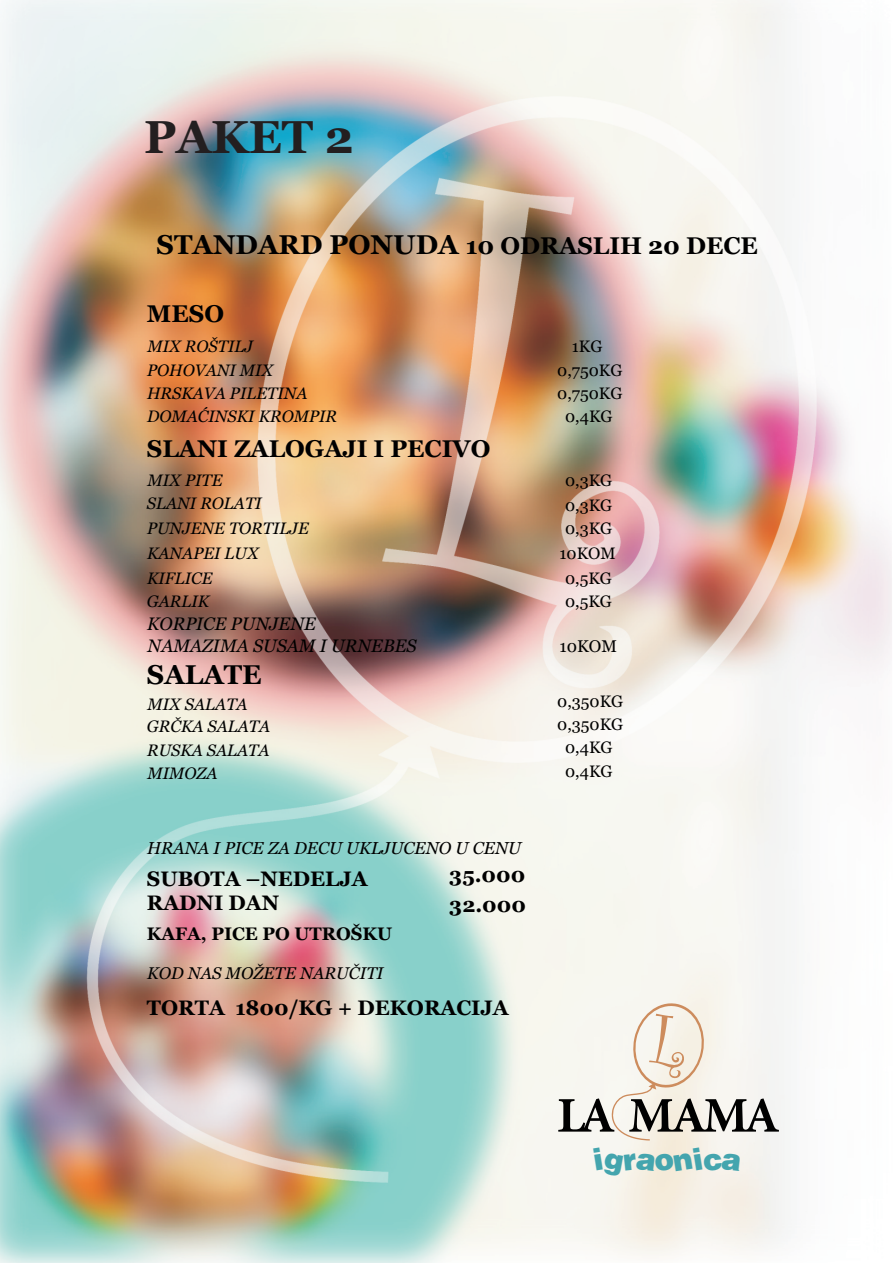
<style>
.page{position:relative;width:893px;height:1263px;background:#fff}
.page>*{position:absolute;margin:0;border:0;box-sizing:border-box;transform-origin:0 0}
.t1{font:700 45.9px "Georgia";color:#231f20}
.t2{font:29.7px "Soopafresh";letter-spacing:.04em;color:#44a5ae}
.t3{font:700 27px "Georgia";color:#000}
.t4{font:700 24px "Georgia";color:#000}
.t5{font:700 20.85px "Georgia";color:#000}
.t6{font:italic 18px/22.5px "Georgia";color:#000}
.t7{font:700 18px "Georgia";color:#000}
.t8{font:italic 17.25px "Georgia";color:#000}
.t9{font:italic 16.8px "Georgia";color:#000}
.t10{font:16.8px "Georgia";color:#000}
.t11{font:italic 16.5px "Georgia";color:#000}
.t12{font:16.5px "Georgia";color:#000}
.s1{font-size:27px}
</style>
<div class="page">
<img style="left:0;top:1px;width:892px;height:1262px">
<svg style="left:558px;top:1000px;width:221px;height:140px"></svg>
<h1 class="t1" style="left:144px;top:119px;width:211px">PAKET 2</h1>
<h3 class="t4" style="left:157px;top:236px;width:603px"><span class="s1">STANDARD PONUDA</span> 10 ODRASLIH 20 DECE</h3>
<h3 class="t4" style="left:147px;top:304px;width:79px">MESO</h3>
<p class="t11" style="left:148px;top:340px;width:107px">MIX ROŠTILJ</p>
<p class="t12" style="left:572px;top:340px;width:32px">1KG</p>
<p class="t11" style="left:147px;top:363px;width:128px">POHOVANI MIX</p>
<p class="t12" style="left:557px;top:363px;width:67px">0,750KG</p>
<p class="t11" style="left:147px;top:387px;width:162px">HRSKAVA PILETINA</p>
<p class="t12" style="left:557px;top:387px;width:67px">0,750KG</p>
<p class="t11" style="left:147px;top:409px;width:192px">DOMAÃINSKI KROMPIR</p>
<p class="t12" style="left:565px;top:409px;width:49px">0,4KG</p>
<h3 class="t4" style="left:147px;top:439px;width:345px">SLANI ZALOGAJI I PECIVO</h3>
<p class="t11" style="left:148px;top:473px;width:76px">MIX PITE</p>
<p class="t12" style="left:565px;top:473px;width:49px">0,3KG</p>
<p class="t11" style="left:147px;top:497px;width:116px">SLANI ROLATI</p>
<p class="t12" style="left:565px;top:498px;width:49px">0,3KG</p>
<p class="t11" style="left:147px;top:522px;width:163px">PUNJENE TORTILJE</p>
<p class="t12" style="left:565px;top:522px;width:49px">0,3KG</p>
<p class="t11" style="left:147px;top:546px;width:113px">KANAPEI LUX</p>
<p class="t12" style="left:559px;top:546px;width:58px">10KOM</p>
<p class="t11" style="left:147px;top:571px;width:67px">KIFLICE</p>
<p class="t12" style="left:565px;top:571px;width:48px">0,5KG</p>
<p class="t11" style="left:147px;top:595px;width:64px">GARLIK</p>
<p class="t12" style="left:565px;top:595px;width:48px">0,5KG</p>
<p class="t6" style="left:147px;top:614px;width:271px">KORPICE PUNJENE<br>NAMAZIMA SUSAM I URNEBES</p>
<p class="t10" style="left:559px;top:639px;width:59px">10KOM</p>
<h3 class="t3" style="left:147px;top:663px;width:116px">SALATE</h3>
<p class="t11" style="left:148px;top:697px;width:102px">MIX SALATA</p>
<p class="t12" style="left:557px;top:695px;width:67px">0,350KG</p>
<p class="t11" style="left:147px;top:720px;width:125px">GRÈKA SALATA</p>
<p class="t12" style="left:557px;top:717px;width:67px">0,350KG</p>
<p class="t11" style="left:147px;top:743px;width:124px">RUSKA SALATA</p>
<p class="t12" style="left:565px;top:741px;width:49px">0,4KG</p>
<p class="t11" style="left:148px;top:767px;width:72px">MIMOZA</p>
<p class="t12" style="left:565px;top:764px;width:49px">0,4KG</p>
<p class="t8" style="left:147px;top:840px;width:376px">HRANA I PICE ZA DECU UKLJUCENO U CENU</p>
<p class="t5" style="left:147px;top:870px;width:222px">SUBOTA –NEDELJA</p>
<p class="t5" style="left:449px;top:866px;width:78px">35.000</p>
<p class="t5" style="left:147px;top:894px;width:134px">RADNI DAN</p>
<p class="t5" style="left:449px;top:896px;width:78px">32.000</p>
<p class="t7" style="left:147px;top:927px;width:247px">KAFA, PICE PO UTROŠKU</p>
<p class="t9" style="left:147px;top:967px;width:238px">KOD NAS MOŽETE NARUÈITI</p>
<p class="t5" style="left:147px;top:999px;width:363px">TORTA 1800/KG + DEKORACIJA</p>
<h2 class="t2" style="left:593px;top:1140px;width:147px">igraonica</h2>
</div>
